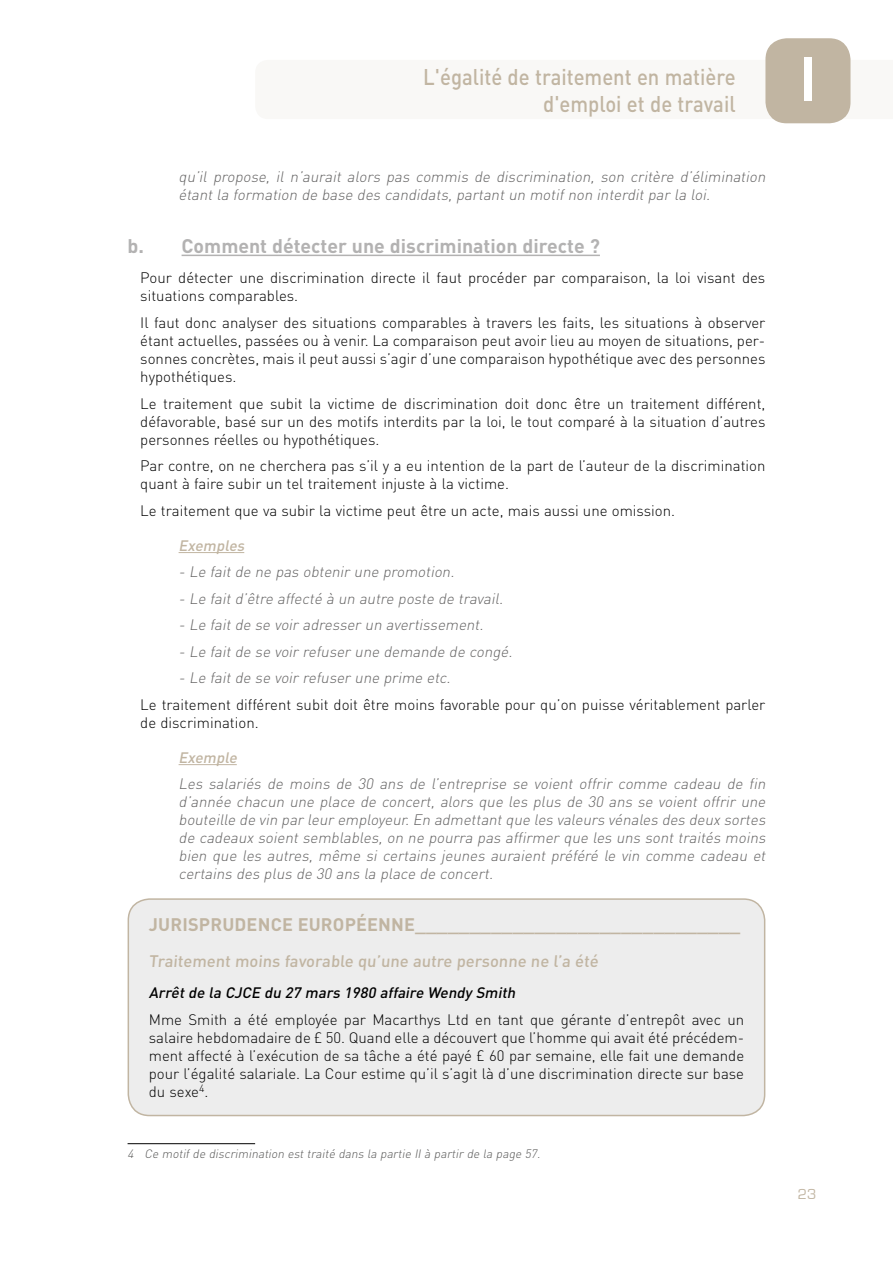
<style>
.page{position:relative;width:893px;height:1263px;background:#fff}
.page>*{position:absolute;margin:0;border:0;box-sizing:border-box;transform-origin:0 0}
.t1{font:700 60px "Century Gothic";color:#fff;scale:.9 1}
.t2{font:500 22.5px/27px "DIN Pro";color:#c1b5a2;text-align:right;scale:.9 1}
.t3{font:700 19.5px "DIN Pro";color:#b3b2b2}
.t4{font:700 18px "DIN Pro";letter-spacing:.01em;color:#c1b5a2}
.t5{font:500 16.5px "DIN Pro";color:#c1b5a2}
.t6{font:300 15px/18px "DIN Pro";color:#000}
.t7{font:italic 300 15px/18px "DIN Pro";color:#646363}
.t8{font:italic 500 15px "DIN Pro";color:#000}
.t9{font:italic 500 15px "DIN Pro";color:#c1b5a2}
.t10{font:15px "Eurostile";color:#c1b5a2}
.t11{font:italic 300 12px "DIN Pro";color:#575756}
</style>
<div class="page">
<div style="left:765px;top:38px;width:85px;height:85px;background:#c1b5a2;border-radius:21px"></div>
<div style="left:128px;top:899px;width:637px;height:216px;background:#ededed;border-radius:21px"></div>
<div style="left:128px;top:898px;width:637px;height:218px;border:2px solid #c1b5a2;border-radius:21px"></div>
<hr style="left:182px;top:255px;width:418px;height:1px;background:#b3b2b2">
<hr style="left:179px;top:552px;width:65px;height:1px;background:#c1b5a2">
<hr style="left:179px;top:764px;width:58px;height:1px;background:#c1b5a2">
<hr style="left:128px;top:1143px;width:127px;height:1px;background:#000">
<h2 class="t2" style="left:423px;top:62px;width:349px">L'égalité de traitement en matière d'emploi et de travail</h2>
<h1 class="t1" style="left:800px;top:41px;width:18px">I</h1>
<p class="t7" style="left:179px;top:167px;width:592px">qu’il propose, il n’aurait alors pas commis de discrimination, son critère d’élimination étantla formation de base des candidats,partantun motifnon interditparla loi.</p>
<h3 class="t3" style="left:128px;top:232px;width:474px">b. Comment détecter une discrimination directe ?</h3>
<p class="t6" style="left:140px;top:268px;width:626px">Pour détecter une discrimination directe il faut procéder par comparaison, la loi visant des situations comparables.</p>
<p class="t6" style="left:140px;top:313px;width:627px;text-align:justify">Il faut donc analyser des situations comparables à travers les faits, les situations à observer étant actuelles, passées ou à venir. La comparaison peut avoir lieu au moyen de situations, per&shy;sonnes concrètes, mais il peut aussi s’agir d’une comparaison hypothétique avec des personnes hypothétiques.</p>
<p class="t6" style="left:140px;top:393px;width:627px;text-align:justify">Le traitement que subit la victime de discrimination doit donc être un traitement différent, défavorable, basé sur un des motifs interdits par la loi, le tout comparé à la situation d’autres personnes réelles ou hypothétiques.</p>
<p class="t6" style="left:140px;top:456px;width:627px">Par contre, on ne cherchera pas s’il y a eu intention de la part de l’auteur de la discrimination quant à faire subir un tel traitement injuste à la victime.</p>
<p class="t6" style="left:140px;top:500px;width:536px">Le traitement que va subir la victime peut être un acte, mais aussi une omission.</p>
<p class="t9" style="left:179px;top:535px;width:71px">Exemples</p>
<p class="t7" style="left:179px;top:562px;width:281px">- Le faitde ne pas obtenirune promotion.</p>
<p class="t7" style="left:179px;top:588px;width:329px">- Le faitd’être affecté à un autre poste de travail.</p>
<p class="t7" style="left:179px;top:615px;width:310px">- Le faitde se voiradresserun avertissement.</p>
<p class="t7" style="left:179px;top:641px;width:339px">- Le faitde se voirrefuserune demande de congé.</p>
<p class="t7" style="left:179px;top:668px;width:277px">- Le faitde se voirrefuserune prime etc.</p>
<p class="t6" style="left:140px;top:694px;width:626px">Le traitement différent subit doit être moins favorable pour qu’on puisse véritablement parler de discrimination.</p>
<p class="t9" style="left:179px;top:747px;width:63px">Exemple</p>
<p class="t7" style="left:179px;top:774px;width:592px;text-align:justify">Les salariés de moins de 30 ans de l’entreprise se voient offrir comme cadeau de fin d’année chacun une place de concert, alors que les plus de 30 ans se voient offrir une bouteille de vin parleuremployeur.En admettantque les valeurs vénales des deux sortes de cadeaux soient semblables, on ne pourra pas affirmer que les uns sont traités moins bien que les autres, même si certains jeunes auraient préféré le vin comme cadeau et certains des plus de 30 ans la place de concert.</p>
<p class="t4" style="left:149px;top:912px;width:33px">Jurispr</p>
<p class="t4" style="left:222px;top:912px;width:519px">udence eur opé enne______________________________</p>
<p class="t5" style="left:149px;top:950px;width:453px">Traitement moins favorable qu’une autre personne ne l’a été</p>
<p class="t8" style="left:149px;top:982px;width:371px">Arrêtde la CJCE du 27 mars 1980 affaire Wendy Smith</p>
<p class="t6" style="left:149px;top:1009px;width:597px;text-align:justify">Mme Smith a été employée par Macarthys Ltd en tant que gérante d’entrepôt avec un salaire hebdomadaire de £ 50. Quand elle a découvert que l’homme qui avait été précédem&shy;ment affecté à l’exécution de sa tâche a été payé £ 60 par semaine, elle fait une demande pour l’égalité salariale. La Cour estime qu’il s’agit là d’une discrimination directe sur base du sexe<sup>4</sup>.</p>
<p class="t11" style="left:128px;top:1145px;width:417px">4 Ce motifde discrimination esttraité dans la partie IIà partirde la page 57.</p>
<p class="t10" style="left:798px;top:1186px;width:20px">23</p>
</div>
